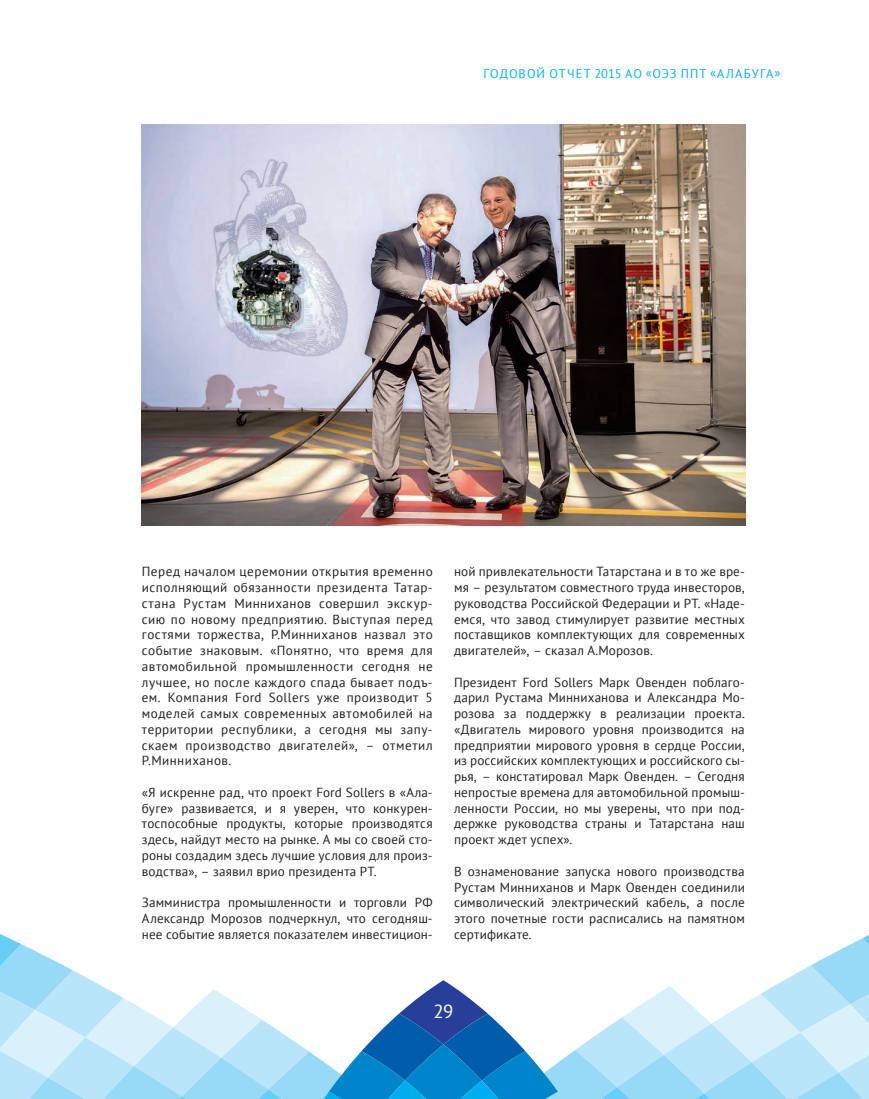
<style>
.page{position:relative;width:869px;height:1099px;background:#fff}
.page>*{position:absolute;margin:0;border:0;box-sizing:border-box;transform-origin:0 0}
.t1{font:18.75px "PT Sans";color:#fff}
.t2{font:13.12px/15.8px "PT Sans";letter-spacing:.015em;color:#231f20;text-align:justify}
.t3{font:12.5px "PT Sans";letter-spacing:.08em;color:#00aeef}
</style>
<div class="page">
<img style="left:141px;top:124px;width:604px;height:402px">
<svg style="left:1px;top:934px;width:867px;height:164px"></svg>
<p class="t3" style="left:483px;top:66px;width:298px">ГОДОВОЙ ОТЧЕТ 2015 АО «ОЭЗ ППТ «АЛАБУГА»</p>
<p class="t2" style="left:142px;top:563px;width:292px">Перед началом церемонии открытия временно исполняющий обязанности президента Татар&shy;стана Рустам Минниханов совершил экскур&shy;сию по новому предприятию. Выступая перед гостями торжества, Р.Минниханов назвал это событие знаковым. «Понятно, что время для автомобильной промышленности сегодня не лучшее, но после каждого спада бывает подъ&shy;ем. Компания Ford Sollers уже производит 5 моделей самых современных автомобилей на территории республики, а сегодня мы запу&shy;скаем производство двигателей», – отметил Р.Минниханов.</p>
<p class="t2" style="left:142px;top:784px;width:292px">«Я искренне рад, что проект Ford Sollers в «Ала&shy;буге» развивается, и я уверен, что конкурен&shy;тоспособные продукты, которые производятся здесь, найдут место на рынке. А мы со своей сто&shy;роны создадим здесь лучшие условия для произ&shy;водства», – заявил врио президента РТ.</p>
<p class="t2" style="left:142px;top:894px;width:292px">Замминистра промышленности и торговли РФ Александр Морозов подчеркнул, что сегодняш&shy;нее событие является показателем инвестицион-</p>
<p class="t2" style="left:454px;top:563px;width:292px">ной привлекательности Татарстана и в то же вре&shy;мя – результатом совместного труда инвесторов, руководства Российской Федерации и РТ. «Наде&shy;емся, что завод стимулирует развитие местных поставщиков комплектующих для современных двигателей», – сказал А.Морозов.</p>
<p class="t2" style="left:454px;top:674px;width:292px">Президент Ford Sollers Марк Овенден поблаго&shy;дарил Рустама Минниханова и Александра Мо&shy;розова за поддержку в реализации проекта. «Двигатель мирового уровня производится на предприятии мирового уровня в сердце России, из российских комплектующих и российского сы&shy;рья, – констатировал Марк Овенден. – Сегодня непростые времена для автомобильной промыш&shy;ленности России, но мы уверены, что при под&shy;держке руководства страны и Татарстана наш проект ждет успех».</p>
<p class="t2" style="left:454px;top:863px;width:292px">В ознаменование запуска нового производства Рустам Минниханов и Марк Овенден соединили символический электрический кабель, а после этого почетные гости расписались на памятном сертификате.</p>
<h1 class="t1" style="left:433px;top:999px;width:22px">29</h1>
</div>
